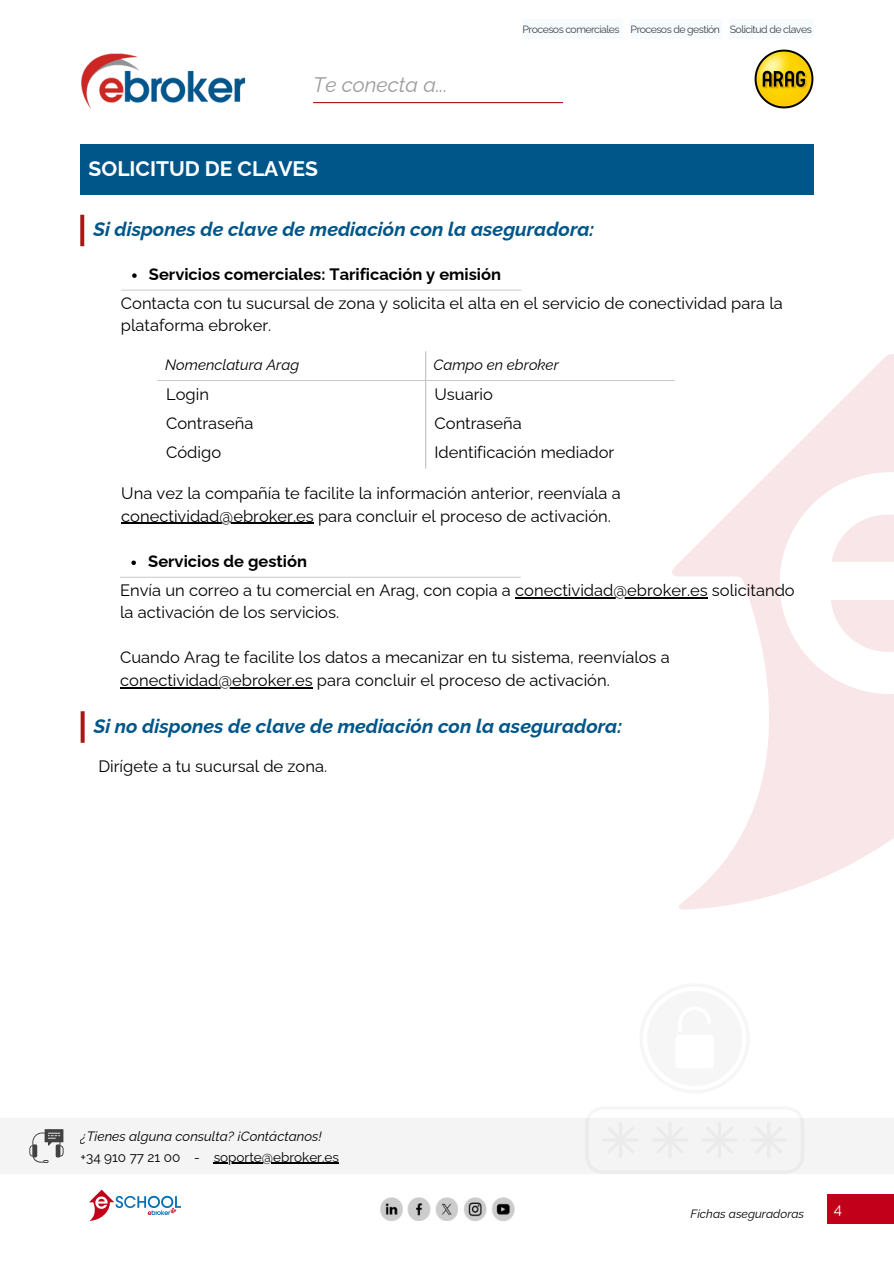
<style>
.page{position:relative;width:894px;height:1264px;background:#fff}
.page>*{position:absolute;margin:0;border:0;box-sizing:border-box;transform-origin:0 0}
.t1{font:700 21px "Raleway";color:#fff}
.t2{font:italic 21px "Raleway";color:#9b9c9e}
.t3{font:italic 700 19.5px "Raleway";color:#005689}
.t4{font:16.5px/22.5px "Raleway";color:#000}
.t5{font:700 16.5px "Raleway";color:#000}
.t6{font:italic 15px "Raleway";color:#000}
.t7{font:15px "Raleway";color:#fff}
.t8{font:italic 13.5px/20.2px "Raleway";color:#000}
.t9{font:13.5px "Raleway";color:#000}
.t10{font:italic 12px "Raleway";color:#000}
.t11{font:10.5px "Raleway";letter-spacing:-.05em;color:#424242}
.s1{font-style:normal}
</style>
<div class="page">
<div style="left:826px;top:1194px;width:67px;height:29px;background:#c2001a"></div>
<svg style="left:671px;top:354px;width:222px;height:555px"></svg>
<svg style="left:831px;top:514px;width:62px;height:48px"></svg>
<img style="left:407px;top:1197px;width:24px;height:23px">
<img style="left:435px;top:1197px;width:23px;height:23px">
<img style="left:380px;top:1197px;width:23px;height:23px">
<img style="left:464px;top:1197px;width:23px;height:24px">
<img style="left:492px;top:1197px;width:22px;height:24px">
<svg style="left:89px;top:1190px;width:92px;height:30px"></svg>
<div style="left:81px;top:144px;width:732px;height:50px;background:#005689"></div>
<img style="left:81px;top:53px;width:165px;height:55px">
<hr style="left:313px;top:102px;width:250px;height:1px;background:#ac1416">
<div style="left:0;top:1118px;width:893px;height:56px;background:#f4f4f4"></div>
<hr style="left:214px;top:1162px;width:125px;height:1px;background:#000">
<svg style="left:29px;top:1129px;width:34px;height:33px"></svg>
<svg style="left:80px;top:215px;width:4px;height:31px"></svg>
<svg style="left:585px;top:1118px;width:219px;height:55px"></svg>
<div style="left:522px;top:19px;width:100px;height:20px;background:#f6fbff"></div>
<div style="left:630px;top:19px;width:91px;height:20px;background:#f6fbff"></div>
<div style="left:729px;top:19px;width:84px;height:20px;background:#f6fbff"></div>
<svg style="left:81px;top:711px;width:4px;height:31px"></svg>
<img style="left:754px;top:50px;width:59px;height:58px">
<svg style="left:132px;top:273px;width:5px;height:5px"></svg>
<hr style="left:121px;top:290px;width:400px;height:1px;background:#cacaca">
<svg style="left:131px;top:560px;width:5px;height:5px"></svg>
<hr style="left:120px;top:577px;width:400px;height:1px;background:#cacaca">
<hr style="left:515px;top:597px;width:192px;height:1px;background:#000">
<hr style="left:120px;top:687px;width:192px;height:1px;background:#000">
<hr style="left:425px;top:351px;width:1px;height:117px;background:#cacaca">
<hr style="left:158px;top:380px;width:516px;height:1px;background:#cacaca">
<hr style="left:121px;top:523px;width:193px;height:1px;background:#000">
<h2 class="t2" style="left:313px;top:72px;width:136px">Te conecta a...</h2>
<p class="t1" style="left:89px;top:156px;width:231px">SOLICITUD DE CLAVES</p>
<p class="t11" style="left:522px;top:23px;width:98px">Procesos comerciales</p>
<p class="t11" style="left:630px;top:23px;width:91px">Procesos de gestión</p>
<p class="t11" style="left:729px;top:23px;width:83px">Solicitud de claves</p>
<p class="t3" style="left:93px;top:218px;width:502px">Si dispones de clave de mediación con la aseguradora:</p>
<p class="t5" style="left:149px;top:264px;width:353px">Servicios comerciales: Tarificación y emisión</p>
<p class="t4" style="left:121px;top:291px;width:663px">Contacta con tu sucursal de zona y solicita el alta en el servicio de conectividad para la plataforma ebroker.</p>
<h2 class="t6" style="left:165px;top:356px;width:136px">Nomenclatura Arag</h2>
<p class="t6" style="left:433px;top:356px;width:127px">Campo en ebroker</p>
<h2 class="t4" style="left:166px;top:383px;width:44px">Login</h2>
<p class="t4" style="left:434px;top:383px;width:60px">Usuario</p>
<p class="t4" style="left:166px;top:412px;width:89px">Contraseña</p>
<h3 class="t4" style="left:434px;top:412px;width:89px">Contraseña</h3>
<p class="t4" style="left:166px;top:441px;width:56px">Código</p>
<p class="t4" style="left:434px;top:441px;width:181px">Identificación mediador</p>
<p class="t4" style="left:121px;top:482px;width:501px">Una vez la compañía te facilite la información anterior, reenvíala a</p>
<p class="t4" style="left:121px;top:504px;width:491px">conectividad@ebroker.es para concluir el proceso de activación.</p>
<p class="t5" style="left:148px;top:551px;width:160px">Servicios de gestión</p>
<h2 class="t4" style="left:120px;top:578px;width:676px">Envía un correo a tu comercial en Arag, con copia a conectividad@ebroker.es solicitando</h2>
<p class="t4" style="left:120px;top:601px;width:220px">la activación de los servicios.</p>
<p class="t4" style="left:120px;top:646px;width:551px">Cuando Arag te facilite los datos a mecanizar en tu sistema, reenvíalos a</p>
<h2 class="t4" style="left:120px;top:668px;width:491px">conectividad@ebroker.es para concluir el proceso de activación.</h2>
<p class="t3" style="left:94px;top:714px;width:529px">Si no dispones de clave de mediación con la aseguradora:</p>
<p class="t4" style="left:98px;top:754px;width:230px">Dirígete a tu sucursal de zona.</p>
<p class="t8" style="left:81px;top:1126px;width:243px">¿Tienes alguna consulta? ¡Contáctanos! <span class="s1">+34 910 77 21 00 -</span></p>
<p class="t9" style="left:214px;top:1148px;width:127px">soporte@ebroker.es</p>
<p class="t10" style="left:690px;top:1206px;width:115px">Fichas aseguradoras</p>
<p class="t7" style="left:833px;top:1199px;width:10px">4</p>
</div>
